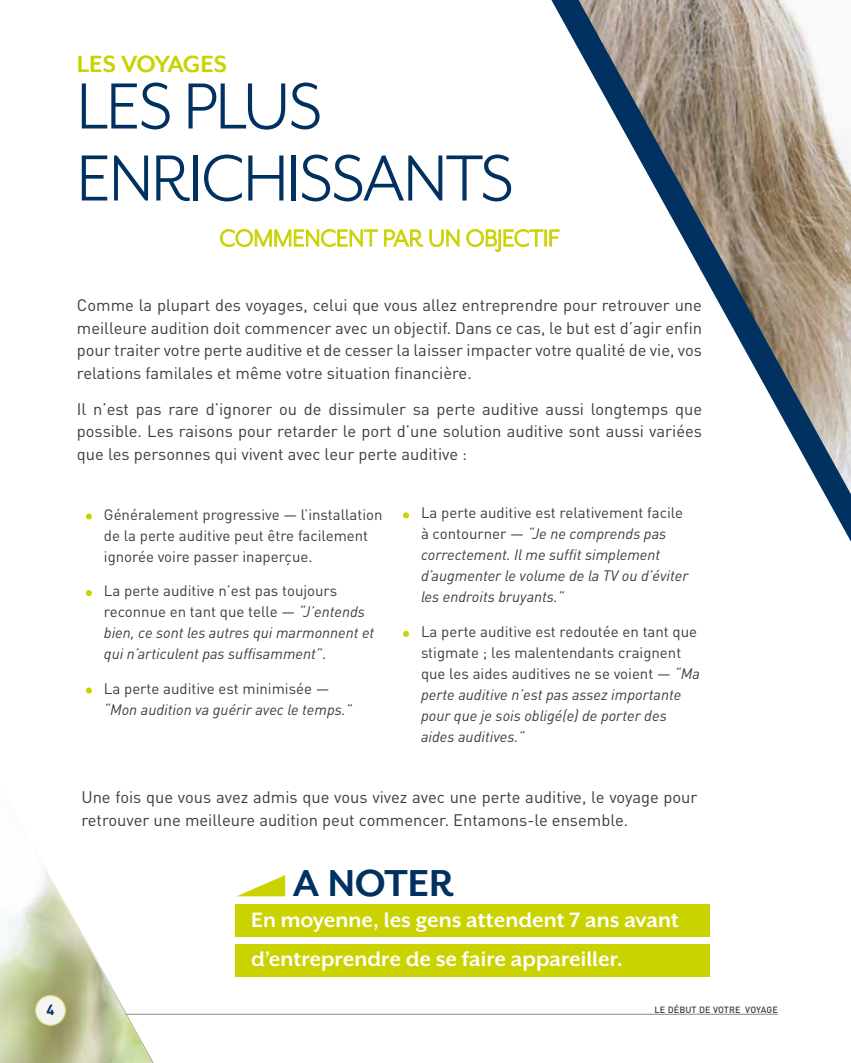
<style>
.page{position:relative;width:851px;height:1063px;background:#fff}
.page>*{position:absolute;margin:0;border:0;box-sizing:border-box;transform-origin:0 0}
.t1{font:75px/72px "Mr Eaves XL San OT";letter-spacing:-.02em;color:#003160}
.t2{font:700 43.2px "Mr Eaves XL San OT";color:#003160}
.t3{font:27px "Mr Eaves XL San OT";color:#cad200}
.t4{font:700 27px "Mr Eaves XL San OT";letter-spacing:-.015em;color:#cad200}
.t5{font:700 24px/39px "Mr Eaves XL San OT";color:#fff}
.t6{font:16.5px/22.5px "DINOT";color:#3c3c3b;text-align:justify}
.t7{font:italic 15px/21px "DINOT";color:#3c3c3b}
.t8{font:15px/21px "DINOT";color:#3c3c3b}
.t9{font:700 14.7px "DINOT";color:#003160}
.t10{font:500 9px "DINOT";letter-spacing:.01em;color:#3c3c3b}
.s1{font-style:normal}
.s2{font-style:italic}
</style>
<div class="page">
<hr style="left:107px;top:1014px;width:670px;height:1px;background:#878787">
<svg style="left:551px;top:0;width:299px;height:540px"></svg>
<img style="left:578px;top:0;width:272px;height:494px">
<img style="left:0;top:868px;width:64px;height:195px">
<svg style="left:64px;top:902px;width:185px;height:161px"></svg>
<svg style="left:86px;top:514px;width:6px;height:6px"></svg>
<svg style="left:86px;top:590px;width:6px;height:6px"></svg>
<svg style="left:86px;top:688px;width:6px;height:6px"></svg>
<svg style="left:403px;top:512px;width:6px;height:6px"></svg>
<svg style="left:403px;top:631px;width:6px;height:6px"></svg>
<div style="left:235px;top:944px;width:474px;height:32px;background:#cad200"></div>
<div style="left:235px;top:904px;width:474px;height:33px;background:#cad200"></div>
<svg style="left:237px;top:875px;width:48px;height:21px"></svg>
<svg style="left:220px;top:229px;width:158px;height:18px"></svg>
<svg style="left:384px;top:229px;width:39px;height:18px"></svg>
<svg style="left:429px;top:229px;width:30px;height:18px"></svg>
<svg style="left:466px;top:229px;width:93px;height:23px"></svg>
<div style="left:36px;top:996px;width:29px;height:29px;background:#f5f5ef;border-radius:50%"></div>
<div style="left:35px;top:995px;width:31px;height:31px;border:1px solid #e1e382;border-radius:50%"></div>
<p class="t9" style="left:47px;top:1000px;width:9px">4</p>
<h3 class="t4" style="left:77px;top:48px;width:152px">LES VOYAGES</h3>
<h1 class="t1" style="left:77px;top:70px;width:438px">LES PLUS<br>ENRICHISSANTS</h1>
<h3 class="t3" style="left:219px;top:225px;width:341px">COMMENCENT PAR UN OBJECTIF</h3>
<p class="t6" style="left:77px;top:294px;width:626px">Comme la plupart des voyages, celui que vous allez entreprendre pour retrouver une meilleure audition doit commencer avec un objectif. Dans ce cas, le but est d’agir enfin pour traiter votre perte auditive et de cesser la laisser impacter votre qualité de vie, vos relations familales et même votre situation financière.</p>
<p class="t6" style="left:77px;top:397px;width:626px">Il n’est pas rare d’ignorer ou de dissimuler sa perte auditive aussi longtemps que possible. Les raisons pour retarder le port d’une solution auditive sont aussi variées que les personnes qui vivent avec leur perte auditive :</p>
<p class="t8" style="left:104px;top:503px;width:280px">Généralement progressive — l’installation de la perte auditive peut être facilement ignorée voire passer inaperçue.</p>
<p class="t7" style="left:104px;top:580px;width:272px"><span class="s1">La perte auditive n’est pas toujours reconnue en tant que telle —</span> “J’entends bien, ce sont les autres qui marmonnent et qui n’articulent pas suffisamment”<span class="s1">.</span></p>
<p class="t8" style="left:104px;top:677px;width:227px">La perte auditive est minimisée —</p>
<p class="t7" style="left:104px;top:698px;width:249px">“Mon audition va guérir avec le temps.”</p>
<p class="t7" style="left:421px;top:502px;width:269px"><span class="s1">La perte auditive est relativement facile à contourner —</span> “Je ne comprends pas correctement. Il me suffit simplement d’augmenter le volume de la TV ou d’éviter les endroits bruyants.”</p>
<p class="t8" style="left:421px;top:621px;width:280px">La perte auditive est redoutée en tant que stigmate ; les malentendants craignent que les aides auditives ne se voient — <span class="s2">“Ma perte auditive n’est pas assez importante pour que je sois obligé(e) de porter des aides auditives.”</span></p>
<p class="t6" style="left:81px;top:786px;width:617px">Une fois que vous avez admis que vous vivez avec une perte auditive, le voyage pour retrouver une meilleure audition peut commencer. Entamons-le ensemble.</p>
<h2 class="t2" style="left:293px;top:859px;width:163px">A NOTER</h2>
<h3 class="t5" style="left:251px;top:901px;width:429px">En moyenne, les gens attendent 7 ans avant d’entreprendre de se faire appareiller.</h3>
<p class="t10" style="left:654px;top:1004px;width:125px">LE DÉBUT DE VOTRE VOYAGE</p>
</div>
